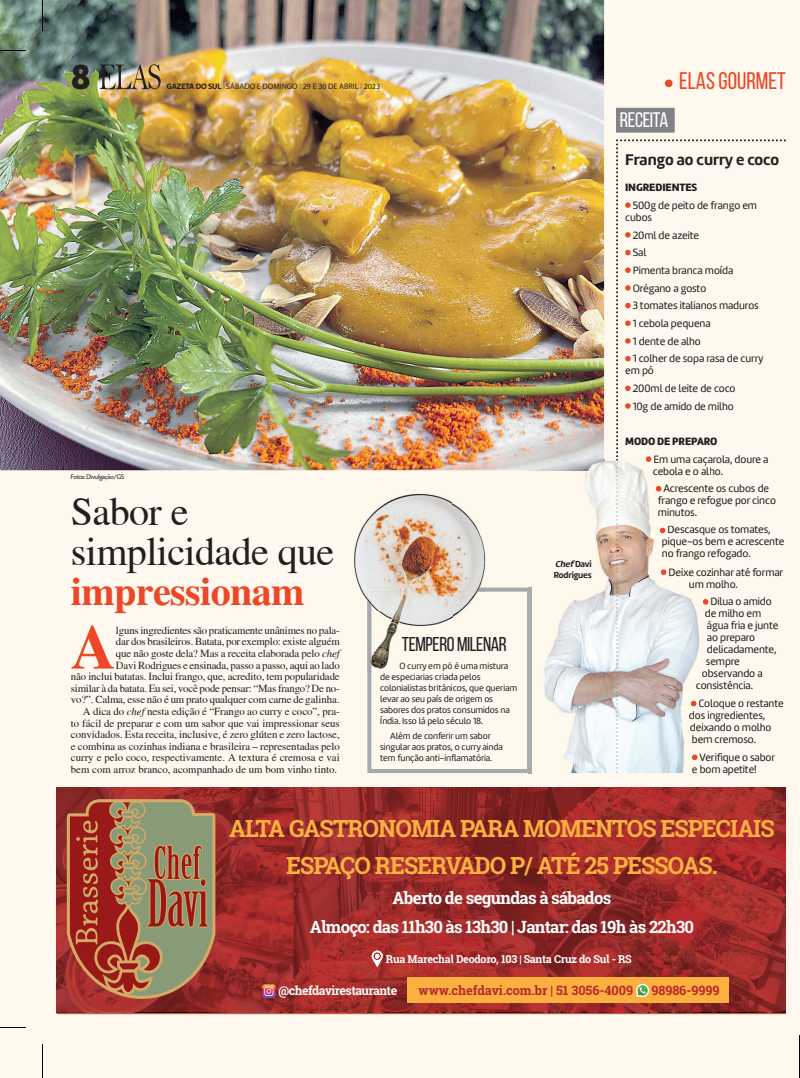
<style>
.page{position:relative;width:800px;height:1078px;background:#fff}
.page>*{position:absolute;margin:0;border:0;box-sizing:border-box;transform-origin:0 0}
.t1{font:700 62.3px "Tribune";color:#ec4827}
.t2{font:40px/40px "Tribune";letter-spacing:-.015em;color:#231f20}
.t3{font:900 36px "Amelia";color:#231f20}
.t4{font:24px "Bebas Neue";color:#ec4827}
.t5{font:23.9px/36.6px "Melancholy Serif";letter-spacing:-.04em;color:#fbb040;text-align:center}
.t6{font:21px "Bebas Neue";letter-spacing:-.015em;color:#fff}
.t7{font:20px "Bebas Neue";letter-spacing:-.02em;color:#231f20}
.t8{font:17px/29.4px "Melancholy Serif";letter-spacing:-.04em;color:#fff;text-align:center}
.t9{font:700 16px "Amelia";color:#231f20}
.t10{font:13px "Melancholy Serif";letter-spacing:-.005em;color:#b8282e}
.t11{font:12.5px "Melancholy Serif";letter-spacing:-.04em;color:#fff}
.t12{font:11px/17.7px "Amelia";letter-spacing:-.01em;color:#231f20}
.t13{font:11px/17.7px "Amelia";letter-spacing:-.01em;color:#221d1b}
.t14{font:11px "Melancholy Serif";letter-spacing:-.025em;color:#fff}
.t15{font:900 11px/17.7px "Amelia";letter-spacing:-.01em;color:#231f20}
.t16{font:10.8px/11.6px "Tribune";letter-spacing:-.01em;color:#231f20;text-align:right}
.t17{font:9.3px/11px "Amelia";letter-spacing:-.01em;color:#231f20}
.t18{font:700 9px/11px "Amelia";letter-spacing:-.015em;color:#231f20}
.t19{font:8px "Myriad";color:#231f20}
.t20{font:7px "Today SHOP";letter-spacing:-.01em;color:#231f20}
.s1{font-weight:700}
.s2{color:#808285}
.s3{font-weight:700;color:#ec4827}
.s4{font-style:italic}
.s5{font-weight:900}
.s6{font-weight:400;color:#221d1b}
.s7{font-weight:400}
.s8{color:#231f20}
.s9{color:#221d1b}
</style>
<div class="page">
<div style="left:0;top:0;width:799px;height:1077px;background:#fef8ee"></div>
<svg style="left:367px;top:587px;width:161px;height:185px"></svg>
<img style="left:0;top:0;width:604px;height:470px">
<img style="left:99px;top:64px;width:62px;height:25px">
<div style="left:664px;top:79px;width:8px;height:8px;background:#ec4827;border-radius:50%"></div>
<hr style="left:42px;top:0;width:1px;height:31px;background:#000">
<hr style="left:799px;top:1035px;width:1px;height:42px;background:#000">
<hr style="left:42px;top:1044px;width:1px;height:33px;background:#000">
<svg style="left:0;top:1027px;width:26px;height:1px"></svg>
<svg style="left:0;top:50px;width:26px;height:1px"></svg>
<svg style="left:616px;top:108px;width:58px;height:25px"></svg>
<img style="left:528px;top:459px;width:88px;height:313px">
<img style="left:528px;top:587px;width:3px;height:185px">
<img style="left:528px;top:459px;width:76px;height:11px">
<svg style="left:616px;top:139px;width:165px;height:633px"></svg>
<img style="left:57px;top:787px;width:728px;height:12px">
<hr style="left:785px;top:787px;width:1px;height:224px;background:#bc3b35">
<svg style="left:57px;top:799px;width:728px;height:214px;background:#a03d31"></svg>
<img style="left:354px;top:493px;width:132px;height:178px">
<img style="left:367px;top:587px;width:119px;height:28px">
<img style="left:367px;top:615px;width:5px;height:56px">
<p class="t3" style="left:71px;top:64px;width:22px">8</p>
<p class="t19" style="left:166px;top:84px;width:215px"><span class="s1">GAZETA DO SUL</span> <span class="s2">l</span> SÁBADO E DOMINGO <span class="s2">l</span> 29 E 30 DE ABRIL <span class="s2">l</span> 2023</p>
<p class="t4" style="left:679px;top:67px;width:108px">ELAS GOURMET</p>
<p class="t6" style="left:619px;top:108px;width:50px">RECEITA</p>
<p class="t9" style="left:625px;top:153px;width:155px">Frango ao curry e coco</p>
<p class="t20" style="left:71px;top:473px;width:55px">Fotos: Divulgação/GS</p>
<p class="t2" style="left:71px;top:490px;width:265px">Sabor e simplicidade que <span class="s3">impressionam</span></p>
<p class="t1" style="left:71px;top:609px;width:46px">A</p>
<p class="t16" style="left:71px;top:624px;width:270px">lguns ingredientes são praticamente unânimes no pala-<br>dar dos brasileiros. Batata, por exemplo: existe alguém<br>que não goste dela? Mas a receita elaborada pelo <span class="s4">chef<br></span>Davi Rodrigues e ensinada, passo a passo, aqui ao lado<br>não inclui batatas. Inclui frango, que, acredito, tem popularidade similar à da batata. Eu sei, você pode pensar: “Mas frango? De no&shy;vo?”. Calma, esse não é um prato qualquer com carne de galinha.<br>A dica do <span class="s4">chef</span> nesta edição é “Frango ao curry e coco”, pra-<br>to fácil de preparar e com um sabor que vai impressionar seus convidados. Esta receita, inclusive, é zero glúten e zero lactose, e combina as cozinhas indiana e brasileira – representadas pelo curry e pelo coco, respectivamente. A textura é cremosa e vai bem com arroz branco, acompanhado de um bom vinho tinto.</p>
<p class="t7" style="left:402px;top:632px;width:106px">TEMPERO MILENAR</p>
<p class="t17" style="left:380px;top:660px;width:139px;text-indent:19px">O curry em pó é uma mistura de especiarias criada pelos colonialistas britânicos, que queriam levar ao seu país de origem os sabores dos pratos consumidos na<br>Índia. Isso lá pelo século 18.</p>
<p class="t17" style="left:380px;top:731px;width:124px;text-indent:10px">Além de conferir um sabor singular aos pratos, o curry ainda tem função anti-inflamatória.</p>
<p class="t18" style="left:553px;top:559px;width:40px"><span class="s4">Chef</span> Davi<br>Rodrigues</p>
<p class="t12" style="left:632px;top:180px;width:126px;text-indent:-8px"><span class="s5">INGREDIENTES<br></span>500g de peito de frango em</p>
<p class="t12" style="left:632px;top:209px;width:132px;text-indent:-8px">cubos<br>20ml de azeite<br>Sal<br>Pimenta branca moída<br>Orégano a gosto<br>3 tomates italianos maduros<br>1 cebola pequena<br>1 dente de alho<br>1 colher de sopa rasa de curry</p>
<p class="t12" style="left:632px;top:363px;width:104px;text-indent:-8px">em pó<br>200ml de leite de coco<br>10g de amido de milho</p>
<p class="t15" style="left:653px;top:433px;width:116px;text-indent:-28px">MODO DE PREPARO<br><span class="s6">Em uma caça</span><span class="s7">rola, doure a</span></p>
<p class="t13" style="left:663px;top:463px;width:107px;text-indent:-11px">cebola e o al<span class="s8">ho.<br></span>Acrescente <span class="s8">os cubos de</span></p>
<p class="t12" style="left:657px;top:493px;width:119px"><span class="s9">frango e ref</span>ogue por cinco</p>
<p class="t12" style="left:661px;top:524px;width:124px;line-height:12px;text-indent:6px"><span class="s9">Descasqu</span>e os tomates, <span class="s9">pique-os b</span>em e acrescente <span class="s9">no frango r</span>efogado.</p>
<p class="t12" style="left:688px;top:567px;width:96px;line-height:12px;text-indent:-20px"><span class="s9">Deixe coz</span>inhar até formar <span class="s9">um m</span>olho.</p>
<p class="t12" style="left:710px;top:593px;width:63px">Dilua o amido</p>
<p class="t12" style="left:704px;top:605px;width:58px"><span class="s9">d</span>e milho em</p>
<p class="t12" style="left:706px;top:617px;width:73px"><span class="s9">á</span>gua fria e junte</p>
<p class="t12" style="left:706px;top:629px;width:50px"><span class="s9">a</span>o preparo</p>
<p class="t12" style="left:706px;top:641px;width:71px"><span class="s9">d</span>elicadamente,</p>
<p class="t12" style="left:705px;top:653px;width:35px"><span class="s9">s</span>empre</p>
<p class="t12" style="left:701px;top:665px;width:62px"><span class="s9">ob</span>servando a</p>
<p class="t12" style="left:695px;top:677px;width:59px"><span class="s9">con</span>sistência.</p>
<p class="t12" style="left:688px;top:698px;width:96px;line-height:12px;text-indent:10px"><span class="s9">Co</span>loque o restante <span class="s9">dos i</span>ngredientes, <span class="s9">deixa</span>ndo o molho <span class="s9">bem</span> cremoso.</p>
<p class="t12" style="left:691px;top:752px;width:85px;line-height:12px;text-indent:8px"><span class="s9">Ve</span>rifique o sabor <span class="s9">e bo</span>m apetite!</p>
<p class="t13" style="left:657px;top:505px;width:41px">minutos.</p>
<p class="t5" style="left:229px;top:812px;width:547px">ALTA GASTRONOMIA PARA MOMENTOS ESPECIAIS<br>ESPAÇO RESERVADO P/ ATÉ 25 PESSOAS.</p>
<p class="t8" style="left:310px;top:884px;width:385px">Aberto de segundas à sábados<br>Almoço: das 11h30 às 13h30 | Jantar: das 19h às 22h30</p>
<p class="t14" style="left:386px;top:954px;width:247px">Rua Marechal Deodoro, 103 | Santa Cruz do Sul - RS</p>
<p class="t10" style="left:418px;top:985px;width:216px">www.chefdavi.com.br | 51 3056-4009</p>
<p class="t10" style="left:651px;top:985px;width:70px">98986-9999</p>
<p class="t11" style="left:278px;top:985px;width:120px">@chefdavirestaurante</p>
</div>
